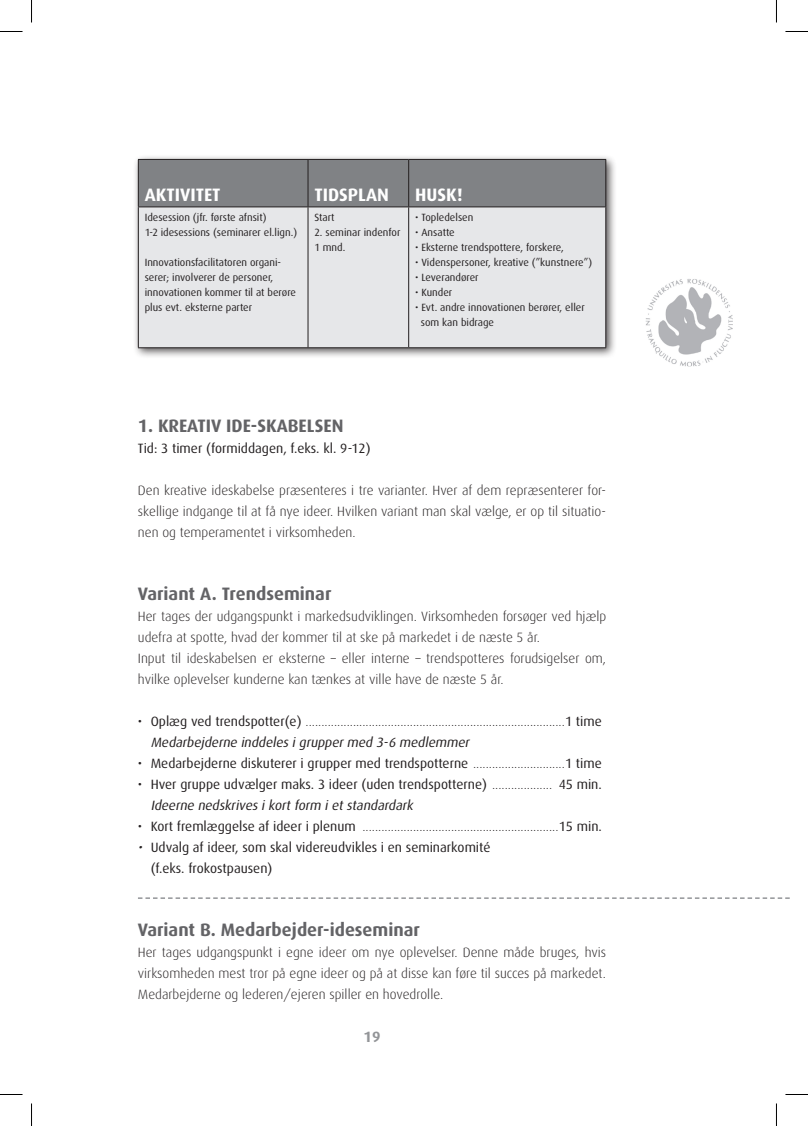
<style>
.page{position:relative;width:808px;height:1126px;background:#fff}
.page>*{position:absolute;margin:0;border:0;box-sizing:border-box;transform-origin:0 0}
.t1{font:700 18px "Dax";color:#636366}
.t2{font:700 18px "Dax";color:#fff}
.t3{font:700 15px "Dax";color:#939598}
.t4{font:300 13.5px/21px "Dax";color:#231f20;text-align:justify}
.t5{font:13.5px/21px "Dax";color:#231f20}
.t6{font:10.5px/15px "Dax";color:#231f20}
.s1{font-weight:400}
.s2{font-weight:400;font-style:italic}
.s3{font-weight:300}
.s4{font-style:italic}
</style>
<div class="page">
<div style="left:133px;top:154px;width:484px;height:206px;background:#231f20;opacity:.75"></div>
<div style="left:139px;top:160px;width:466px;height:47px;background:#808285"></div>
<div style="left:139px;top:208px;width:466px;height:139px;background:#e6e7e9"></div>
<hr style="left:138px;top:159px;width:170px;height:1px;background:#231f20">
<hr style="left:138px;top:160px;width:1px;height:47px;background:#231f20">
<hr style="left:308px;top:159px;width:100px;height:1px;background:#231f20">
<hr style="left:307px;top:160px;width:1px;height:47px;background:#231f20">
<hr style="left:408px;top:159px;width:198px;height:1px;background:#231f20">
<hr style="left:408px;top:160px;width:1px;height:47px;background:#231f20">
<hr style="left:605px;top:160px;width:1px;height:47px;background:#231f20">
<hr style="left:138px;top:207px;width:170px;height:1px;background:#231f20">
<hr style="left:138px;top:207px;width:1px;height:140px;background:#231f20">
<hr style="left:308px;top:207px;width:100px;height:1px;background:#231f20">
<hr style="left:307px;top:207px;width:1px;height:140px;background:#231f20">
<hr style="left:408px;top:207px;width:198px;height:1px;background:#231f20">
<hr style="left:408px;top:207px;width:1px;height:140px;background:#231f20">
<hr style="left:605px;top:207px;width:1px;height:140px;background:#231f20">
<hr style="left:138px;top:347px;width:170px;height:1px;background:#231f20">
<hr style="left:308px;top:347px;width:100px;height:1px;background:#231f20">
<hr style="left:408px;top:347px;width:198px;height:1px;background:#231f20">
<svg style="left:138px;top:897px;width:650px;height:2px"></svg>
<img style="left:645px;top:279px;width:87px;height:87px">
<svg style="left:0;top:31px;width:22px;height:1px"></svg>
<svg style="left:785px;top:31px;width:22px;height:1px"></svg>
<svg style="left:0;top:1094px;width:22px;height:1px"></svg>
<svg style="left:785px;top:1094px;width:22px;height:1px"></svg>
<svg style="left:31px;top:0;width:1px;height:22px"></svg>
<svg style="left:31px;top:1103px;width:1px;height:23px"></svg>
<h1 class="t2" style="left:145px;top:184px;width:77px">AKTIVITET</h1>
<h1 class="t2" style="left:314px;top:184px;width:76px">TIDSPLAN</h1>
<h1 class="t2" style="left:415px;top:184px;width:49px">HUSK!</h1>
<p class="t6" style="left:145px;top:210px;width:154px">Idesession (jfr. første afnsit)<br>1-2 idesessions (seminarer el.lign.)</p>
<p class="t6" style="left:145px;top:255px;width:153px">Innovationsfacilitatoren organi&shy;serer; involverer de personer, innovationen kommer til at berøre plus evt. eksterne parter</p>
<p class="t6" style="left:415px;top:210px;width:60px">• Topledelsen</p>
<p class="t6" style="left:415px;top:225px;width:41px">• Ansatte</p>
<p class="t6" style="left:415px;top:240px;width:150px">• Eksterne trendspottere, forskere,</p>
<p class="t6" style="left:415px;top:255px;width:178px">• Videnspersoner, kreative (”kunstnere”)</p>
<p class="t6" style="left:415px;top:270px;width:65px">• Leverandører</p>
<p class="t6" style="left:415px;top:285px;width:39px">• Kunder</p>
<p class="t6" style="left:420px;top:300px;width:165px;text-indent:-6px">• Evt. andre innovationen berører, eller som kan bidrage</p>
<p class="t6" style="left:314px;top:210px;width:22px">Start</p>
<p class="t6" style="left:314px;top:225px;width:87px">2. seminar indenfor<br>1 mnd.</p>
<h1 class="t1" style="left:138px;top:415px;width:207px">1. KREATIV IDE-SKABELSEN</h1>
<p class="t5" style="left:138px;top:437px;width:234px">Tid: 3 timer (formiddagen, f.eks. kl. 9-12)</p>
<p class="t4" style="left:138px;top:480px;width:469px">Den kreative ideskabelse præsenteres i tre varianter. Hver af dem repræsenterer for&shy;skellige indgange til at få nye ideer. Hvilken variant man skal vælge, er op til situatio&shy;nen og temperamentet i virksomheden.</p>
<h1 class="t1" style="left:138px;top:583px;width:195px">Variant A. Trendseminar</h1>
<p class="t4" style="left:138px;top:606px;width:469px;text-align:left">Her tages der udgangspunkt i markedsudviklingen. Virksomheden forsøger ved hjælp udefra at spotte, hvad der kommer til at ske på markedet i de næste 5 år.<br>Input til ideskabelsen er eksterne – eller interne – trendspotteres forudsigelser om, hvilke oplevelser kunderne kan tænkes at ville have de næste 5 år.</p>
<p class="t4" style="left:151px;top:711px;width:452px;text-indent:-13px"><span class="s1">• Oplæg ved trendspotter(e)</span> ..................................................................................<span class="s1">1 time<br></span><span class="s2">Medarbejderne inddeles i grupper med 3-6 medlemmer</span></p>
<p class="t5" style="left:138px;top:752px;width:465px">• Medarbejderne diskuterer i grupper med trendspotterne <span class="s3">.............................</span>1 time</p>
<p class="t5" style="left:151px;top:774px;width:452px;text-indent:-13px">• Hver gruppe udvælger maks. 3 ideer (uden trendspotterne) <span class="s3">...................</span> 45 min.<br><span class="s4">Ideerne nedskrives i kort form i et standardark</span></p>
<p class="t4" style="left:138px;top:816px;width:465px"><span class="s1">• Kort fremlæggelse af ideer i plenum</span> ..............................................................<span class="s1">15 min.</span></p>
<p class="t5" style="left:151px;top:836px;width:341px;text-indent:-13px"><span class="s4">•</span> Udvalg af ideer, som skal videreudvikles i en seminarkomité (f.eks. frokostpausen)</p>
<h1 class="t1" style="left:138px;top:919px;width:283px">Variant B. Medarbejder-ideseminar</h1>
<p class="t4" style="left:138px;top:942px;width:469px">Her tages udgangspunkt i egne ideer om nye oplevelser. Denne måde bruges, hvis virksomheden mest tror på egne ideer og på at disse kan føre til succes på markedet.<br>Medarbejderne og lederen/ejeren spiller en hovedrolle.</p>
<p class="t3" style="left:363px;top:1029px;width:18px">19</p>
</div>
